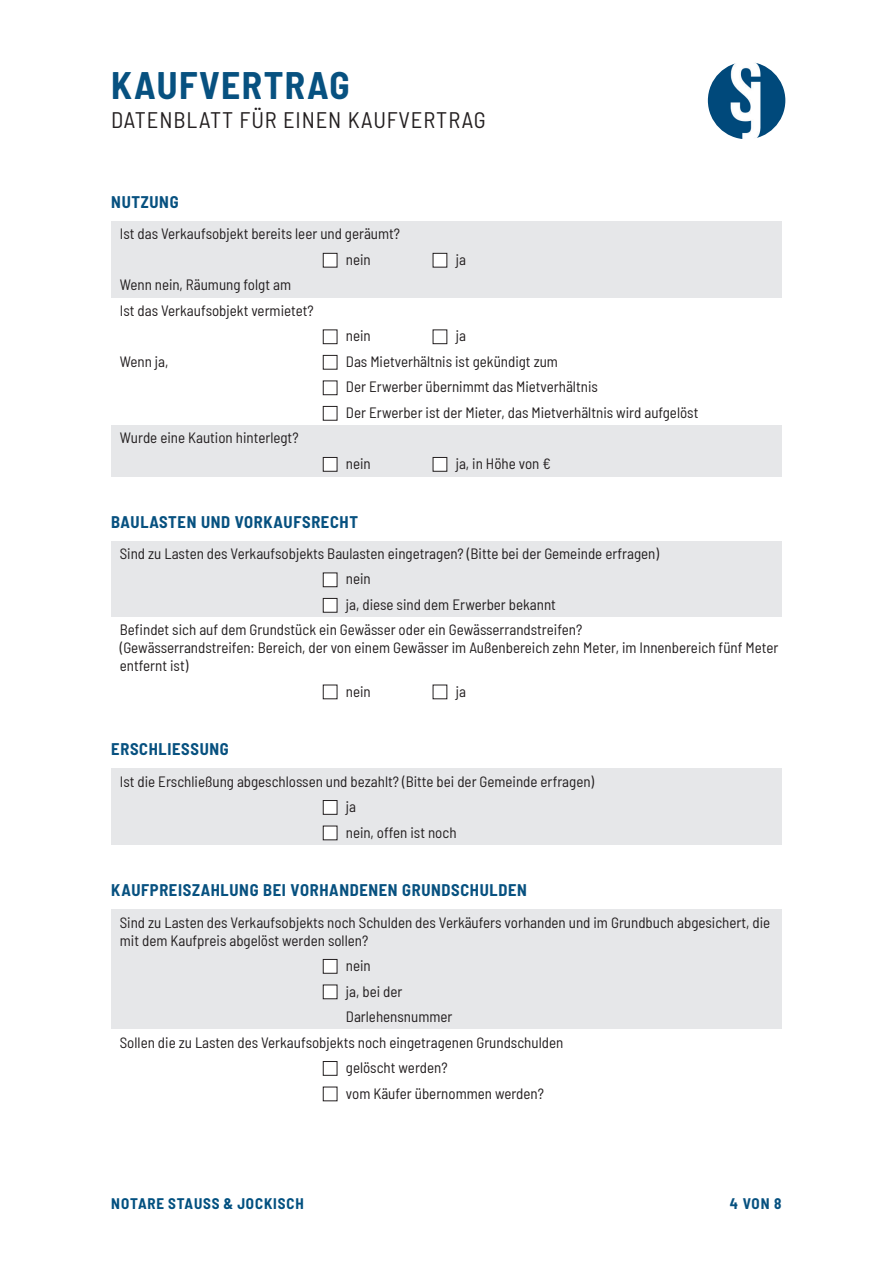
<style>
.page{position:relative;width:893px;height:1263px;background:#fff}
.page>*{position:absolute;margin:0;border:0;box-sizing:border-box;transform-origin:0 0}
.t1{font:700 semi-condensed 37.5px "Barlow";letter-spacing:.04em;color:#075180}
.t2{font:semi-condensed 22.5px "Barlow";letter-spacing:.04em;color:#231f20}
.t3{font:700 semi-condensed 16.5px "Barlow";letter-spacing:.04em;color:#075180}
.t4{font:semi-condensed 15px/25.5px "Barlow";color:#231f20}
.t5{font:700 semi-condensed 15px "Barlow";letter-spacing:.06em;color:#025080}
.t6{font:700 semi-condensed 15px "Barlow";color:#075180}
</style>
<div class="page">
<img style="left:708px;top:62px;width:77px;height:77px;border-radius:39px">
<div style="left:111px;top:272px;width:671px;height:26px;background:#e6e7e9"></div>
<div style="left:111px;top:221px;width:671px;height:26px;background:#e6e7e9"></div>
<div style="left:111px;top:247px;width:671px;height:25px;background:#e6e7e9"></div>
<div style="left:323px;top:253px;width:14px;height:14px;background:#fff"></div>
<div style="left:323px;top:253px;width:14px;height:14px;border:1px solid #231f20"></div>
<div style="left:433px;top:253px;width:14px;height:14px;background:#fff"></div>
<div style="left:433px;top:253px;width:14px;height:14px;border:1px solid #231f20"></div>
<div style="left:323px;top:329px;width:14px;height:15px;border:1px solid #231f20"></div>
<div style="left:433px;top:329px;width:14px;height:15px;border:1px solid #231f20"></div>
<div style="left:323px;top:380px;width:14px;height:15px;border:1px solid #231f20"></div>
<div style="left:323px;top:355px;width:14px;height:15px;border:1px solid #231f20"></div>
<div style="left:323px;top:406px;width:14px;height:15px;border:1px solid #231f20"></div>
<div style="left:111px;top:425px;width:671px;height:26px;background:#e6e7e9"></div>
<div style="left:111px;top:451px;width:671px;height:25px;background:#e6e7e9"></div>
<div style="left:323px;top:457px;width:14px;height:14px;background:#fff"></div>
<div style="left:323px;top:457px;width:14px;height:15px;border:1px solid #231f20"></div>
<div style="left:433px;top:457px;width:14px;height:14px;background:#fff"></div>
<div style="left:433px;top:457px;width:14px;height:15px;border:1px solid #231f20"></div>
<div style="left:111px;top:541px;width:671px;height:25px;background:#e6e7e9"></div>
<div style="left:111px;top:566px;width:671px;height:26px;background:#e6e7e9"></div>
<div style="left:323px;top:573px;width:14px;height:14px;background:#fff"></div>
<div style="left:323px;top:572px;width:14px;height:15px;border:1px solid #231f20"></div>
<div style="left:111px;top:592px;width:671px;height:25px;background:#e6e7e9"></div>
<div style="left:323px;top:598px;width:14px;height:14px;background:#fff"></div>
<div style="left:323px;top:598px;width:14px;height:15px;border:1px solid #231f20"></div>
<div style="left:323px;top:685px;width:14px;height:14px;border:1px solid #231f20"></div>
<div style="left:111px;top:768px;width:671px;height:26px;background:#e6e7e9"></div>
<div style="left:111px;top:794px;width:671px;height:25px;background:#e6e7e9"></div>
<div style="left:323px;top:800px;width:14px;height:14px;background:#fff"></div>
<div style="left:323px;top:800px;width:14px;height:15px;border:1px solid #231f20"></div>
<div style="left:111px;top:819px;width:671px;height:26px;background:#e6e7e9"></div>
<div style="left:323px;top:826px;width:14px;height:14px;background:#fff"></div>
<div style="left:323px;top:826px;width:14px;height:14px;border:1px solid #231f20"></div>
<div style="left:111px;top:910px;width:671px;height:43px;background:#e6e7e9"></div>
<div style="left:111px;top:953px;width:671px;height:25px;background:#e6e7e9"></div>
<div style="left:323px;top:959px;width:14px;height:14px;background:#fff"></div>
<div style="left:323px;top:959px;width:14px;height:15px;border:1px solid #231f20"></div>
<div style="left:111px;top:978px;width:671px;height:26px;background:#e6e7e9"></div>
<div style="left:323px;top:985px;width:14px;height:14px;background:#fff"></div>
<div style="left:323px;top:984px;width:14px;height:15px;border:1px solid #231f20"></div>
<div style="left:111px;top:1004px;width:671px;height:25px;background:#e6e7e9"></div>
<div style="left:323px;top:1061px;width:14px;height:15px;border:1px solid #231f20"></div>
<div style="left:323px;top:1087px;width:14px;height:14px;border:1px solid #231f20"></div>
<h1 class="t1" style="left:111px;top:59px;width:240px">KAUFVERTRAG</h1>
<h2 class="t2" style="left:111px;top:103px;width:376px">DATENBLATT FÜR EINEN KAUFVERTRAG</h2>
<p class="t3" style="left:111px;top:190px;width:69px">NUTZUNG</p>
<p class="t4" style="left:346px;top:220px;width:56px;text-indent:-226px">Ist das Verkaufsobjekt bereits leer und geräumt? nein</p>
<p class="t4" style="left:120px;top:271px;width:173px">Wenn nein, Räumung folgt am</p>
<p class="t4" style="left:120px;top:297px;width:195px">Ist das Verkaufsobjekt vermietet?</p>
<p class="t4" style="left:456px;top:246px;width:12px">ja</p>
<p class="t4" style="left:120px;top:348px;width:50px">Wenn ja,</p>
<p class="t4" style="left:120px;top:424px;width:180px">Wurde eine Kaution hinterlegt?</p>
<p class="t4" style="left:346px;top:322px;width:26px">nein</p>
<p class="t4" style="left:456px;top:322px;width:12px">ja</p>
<p class="t4" style="left:346px;top:348px;width:214px">Das Mietverhältnis ist gekündigt zum</p>
<p class="t4" style="left:346px;top:399px;width:354px">Der Erwerber ist der Mieter, das Mietverhältnis wird aufgelöst</p>
<p class="t4" style="left:346px;top:373px;width:253px">Der Erwerber übernimmt das Mietverhältnis</p>
<p class="t4" style="left:346px;top:450px;width:26px">nein</p>
<p class="t4" style="left:456px;top:450px;width:97px">ja, in Höhe von €</p>
<p class="t3" style="left:111px;top:510px;width:248px">BAULASTEN UND VORKAUFSRECHT</p>
<p class="t4" style="left:120px;top:540px;width:541px">Sind zu Lasten des Verkaufsobjekts Baulasten eingetragen? (Bitte bei der Gemeinde erfragen)</p>
<p class="t4" style="left:346px;top:565px;width:26px">nein</p>
<p class="t4" style="left:346px;top:591px;width:212px">ja, diese sind dem Erwerber bekannt</p>
<p class="t4" style="left:120px;top:616px;width:464px">Befindet sich auf dem Grundstück ein Gewässer oder ein Gewässerrandstreifen?</p>
<p class="t4" style="left:120px;top:638px;width:660px;line-height:18px">(Gewässerrandstreifen: Bereich, der von einem Gewässer im Außenbereich zehn Meter, im Innenbereich fünf Meter entfernt ist)</p>
<p class="t4" style="left:346px;top:677px;width:26px">nein</p>
<p class="t4" style="left:456px;top:677px;width:12px">ja</p>
<p class="t3" style="left:111px;top:737px;width:119px">ERSCHLIESSUNG</p>
<p class="t4" style="left:346px;top:767px;width:250px;text-indent:-226px">Ist die Erschließung abgeschlossen und bezahlt? (Bitte bei der Gemeinde erfragen) ja<br>nein, offen ist noch</p>
<p class="t3" style="left:111px;top:878px;width:417px">KAUFPREISZAHLUNG BEI VORHANDENEN GRUNDSCHULDEN</p>
<p class="t4" style="left:120px;top:912px;width:652px;line-height:18px">Sind zu Lasten des Verkaufsobjekts noch Schulden des Verkäufers vorhanden und im Grundbuch abgesichert, die mit dem Kaufpreis abgelöst werden sollen?</p>
<p class="t4" style="left:346px;top:952px;width:26px">nein</p>
<p class="t4" style="left:346px;top:977px;width:58px">ja, bei der</p>
<p class="t4" style="left:346px;top:1003px;width:108px">Darlehensnummer</p>
<p class="t4" style="left:120px;top:1028px;width:445px">Sollen die zu Lasten des Verkaufsobjekts noch eingetragenen Grundschulden</p>
<p class="t4" style="left:346px;top:1054px;width:103px">gelöscht werden?</p>
<p class="t4" style="left:346px;top:1079px;width:200px">vom Käufer übernommen werden?</p>
<p class="t5" style="left:111px;top:1193px;width:194px">NOTARE STAUSS &amp; JOCKISCH</p>
<p class="t6" style="left:730px;top:1193px;width:53px">4 VON 8</p>
</div>
